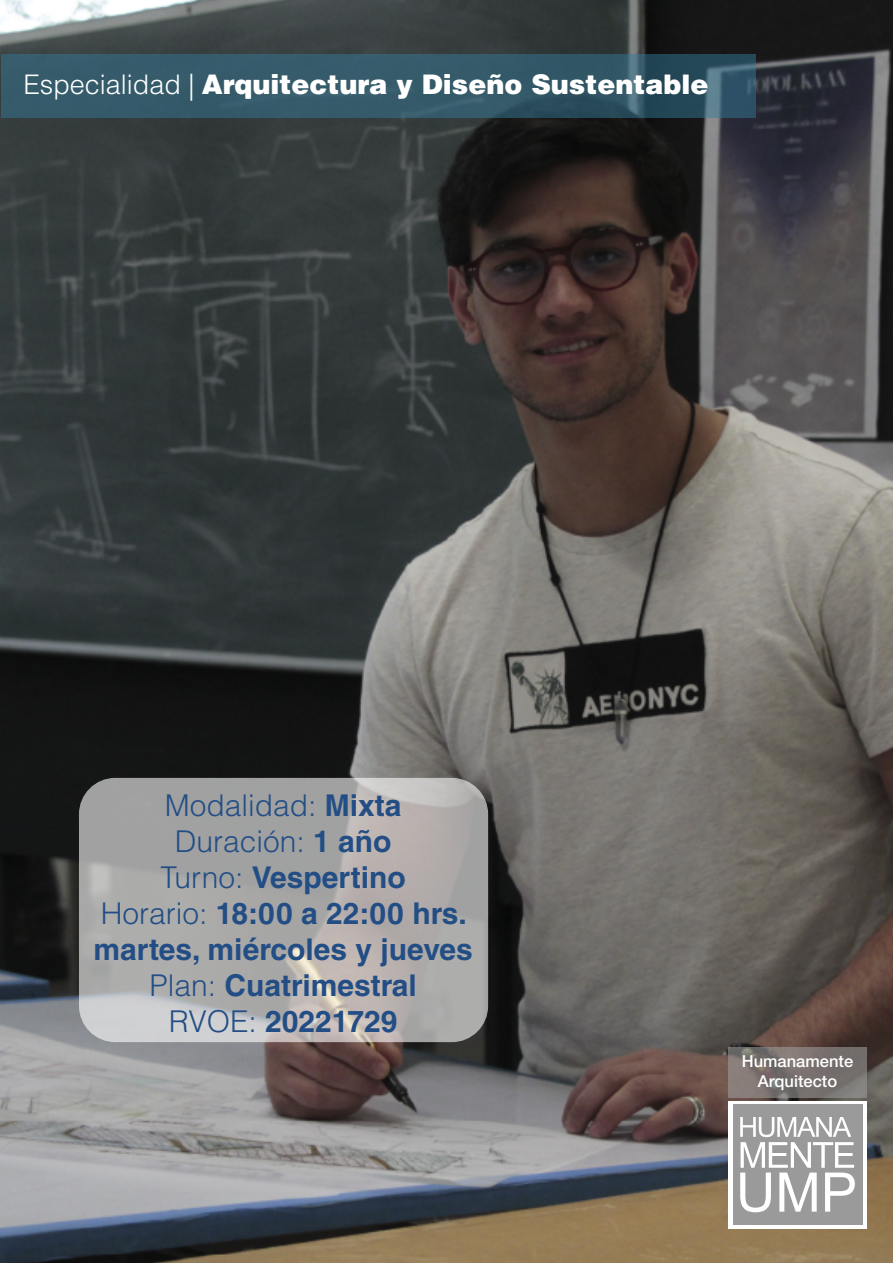
<style>
.page{position:relative;width:893px;height:1263px;background:#fff}
.page>*{position:absolute;margin:0;border:0;box-sizing:border-box;transform-origin:0 0}
.t1{font:700 30px/36px "Helvetica LT Std";color:#234e85;text-align:center}
.t2{font:900 27px "Helvetica LT Std";color:#fff}
.t3{font:500 16.5px/19.8px "Helvetica Neue LT Std";color:#fff;text-align:center}
.s1{font-weight:300}
</style>
<div class="page">
<img style="left:0;top:0;width:893px;height:1263px">
<svg style="left:79px;top:778px;width:409px;height:264px;background:#afadac"></svg>
<svg style="left:728px;top:1047px;width:139px;height:50px;background:#797270"></svg>
<div style="left:728px;top:1101px;width:139px;height:128px;background:#fff"></div>
<div style="left:733px;top:1104px;width:129px;height:121px;background:#9b9a9a"></div>
<svg style="left:740px;top:1117px;width:115px;height:95px"></svg>
<svg style="left:1px;top:54px;width:755px;height:63px;background:#335868"></svg>
<p class="t2" style="left:23px;top:67px;width:687px"><span class="s1">Especialidad |</span> Arquitectura y Diseño Sustentable</p>
<p class="t1" style="left:94px;top:787px;width:381px"><span class="s1">Modalidad:</span> Mixta<br><span class="s1">Duración:</span> 1 año<br><span class="s1">Turno:</span> Vespertino<br><span class="s1">Horario:</span> 18:00 a 22:00 hrs. martes, miércoles y jueves<br><span class="s1">Plan:</span> Cuatrimestral<br><span class="s1">RVOE:</span> 20221729</p>
<p class="t3" style="left:742px;top:1051px;width:113px">Humanamente<br>Arquitecto</p>
</div>
